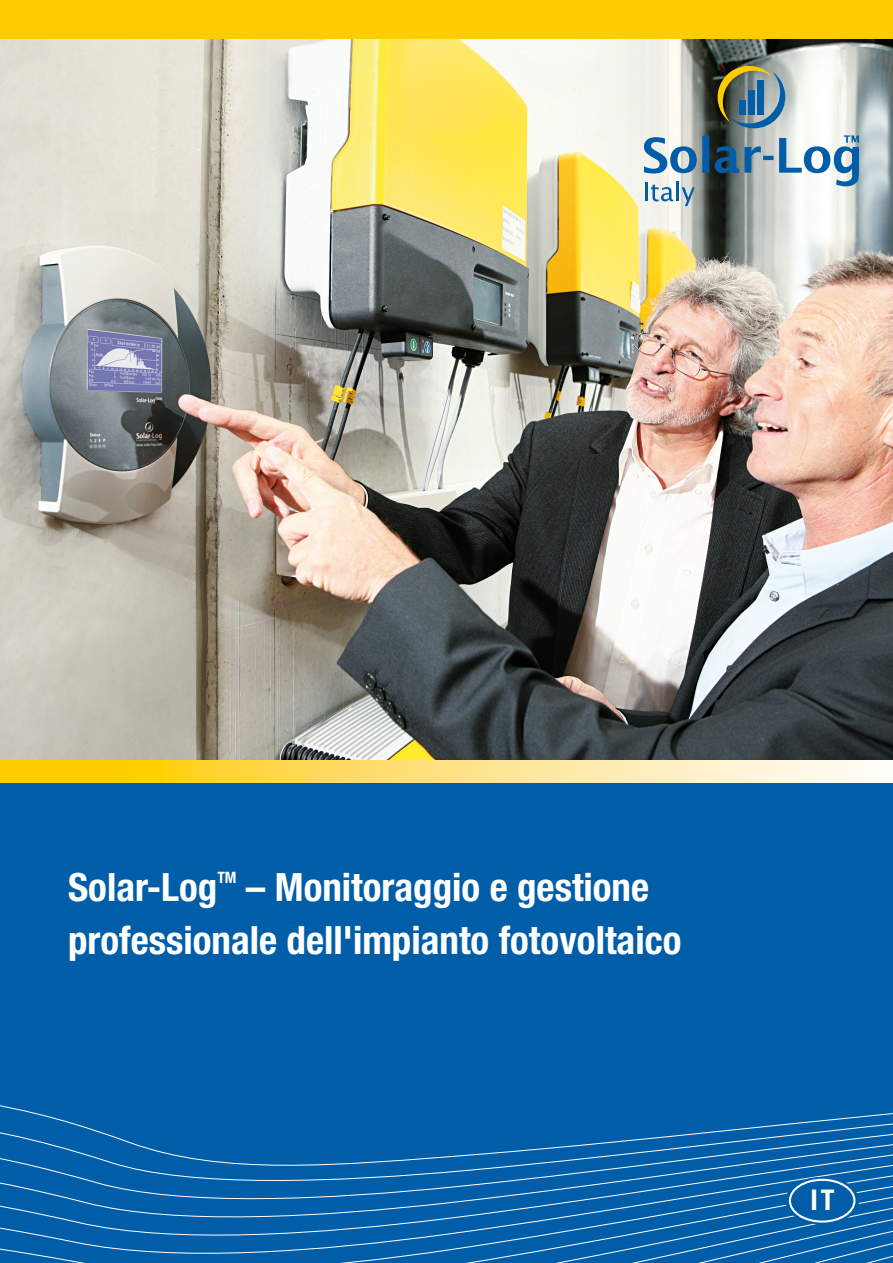
<style>
.page{position:relative;width:893px;height:1263px;background:#fff}
.page>*{position:absolute;margin:0;border:0;box-sizing:border-box;transform-origin:0 0}
.t1{font:700 condensed 39px/52.5px "Helvetica Neue LT Pro";color:#fff}
.t2{font:700 condensed 28.65px "Helvetica Neue LT Pro";color:#fff}
.t3{font:700 condensed 15.75px "Helvetica Neue LT Pro";color:#fff}
</style>
<div class="page">
<div style="left:0;top:780px;width:893px;height:483px;background:#005da8"></div>
<img style="left:0;top:38px;width:893px;height:723px">
<svg style="left:717px;top:66px;width:69px;height:63px;background:#7b8573"></svg>
<div style="left:739px;top:100px;width:7px;height:15px;background:#005da8"></div>
<div style="left:757px;top:80px;width:7px;height:35px;background:#005da8"></div>
<div style="left:748px;top:90px;width:7px;height:25px;background:#005da8"></div>
<svg style="left:644px;top:135px;width:215px;height:71px"></svg>
<svg style="left:0;top:761px;width:893px;height:21px;background:#ffe27a"></svg>
<svg style="left:0;top:1105px;width:893px;height:158px"></svg>
<div style="left:0;top:0;width:893px;height:38px;background:#fc0"></div>
<div style="left:785px;top:1177px;width:74px;height:47px;background:#005da8;border-radius:50%"></div>
<div style="left:789px;top:1179px;width:66px;height:43px;border:2px solid #fff;border-radius:50%"></div>
<p class="t1" style="left:68px;top:861px;width:151px">Solar-Log</p>
<p class="t3" style="left:217px;top:868px;width:21px">TM</p>
<p class="t1" style="left:68px;top:861px;width:615px;text-indent:178px">– Monitoraggio e gestione professionale dell'impianto fotovoltaico</p>
<p class="t2" style="left:810px;top:1183px;width:26px">IT</p>
</div>
